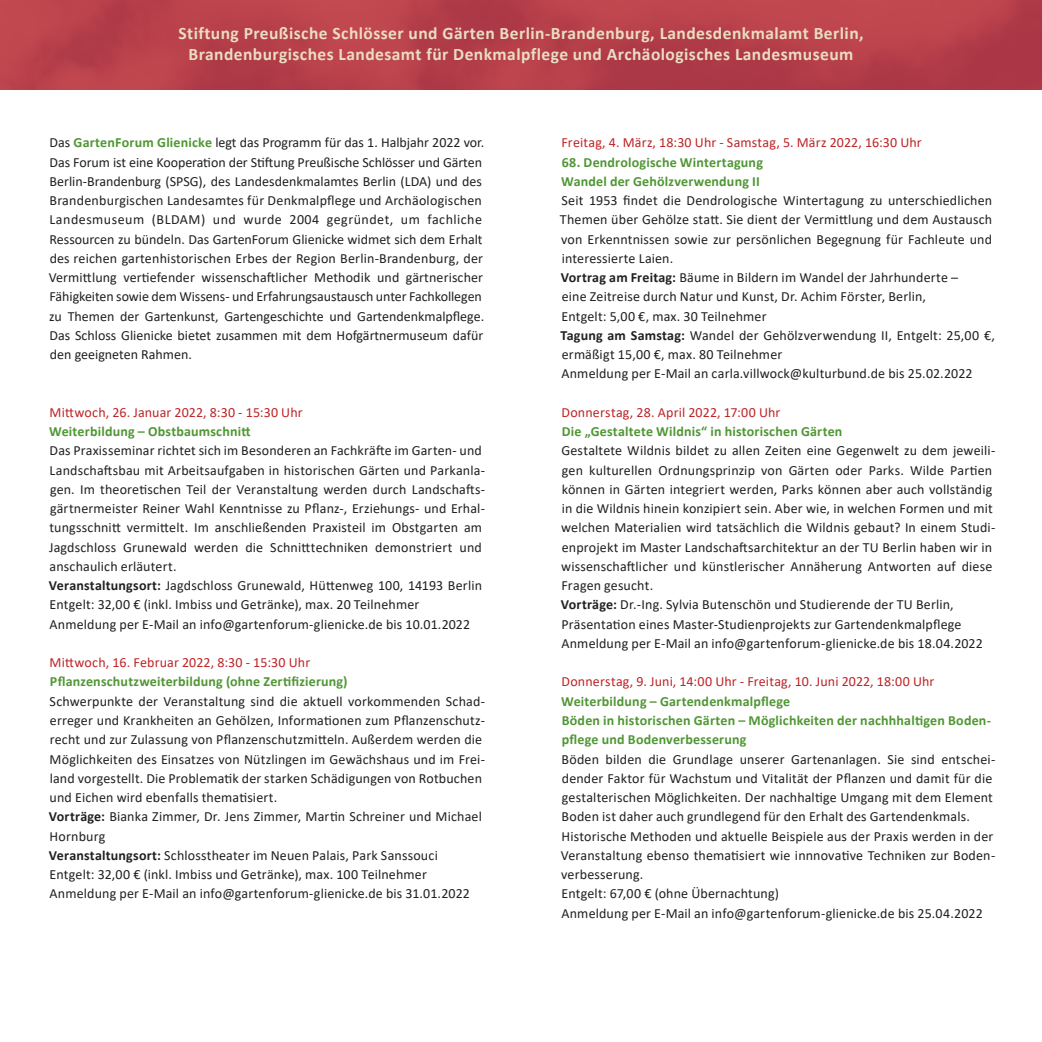
<style>
.page{position:relative;width:1042px;height:1042px;background:#fff}
.page>*{position:absolute;margin:0;border:0;box-sizing:border-box;transform-origin:0 0}
.t1{font:700 17.5px "Calibri";letter-spacing:.025em;color:#eaddc3}
.t2{font:14px/19.2px "Calibri";letter-spacing:.01em;color:#231f20}
.t3{font:700 14px/19.2px "Calibri";letter-spacing:.015em;color:#509634}
.t4{font:14px "Calibri";letter-spacing:.01em;color:#be2426}
.s1{font-weight:700;color:#509634}
.s2{font-weight:700}
</style>
<div class="page">
<div style="left:0;top:0;width:1042px;height:90px;background:#b7404b"></div>
<p class="t1" style="left:178px;top:21px;width:687px">Stiftung Preußische Schlösser und Gärten Berlin-Brandenburg, Landesdenkmalamt Berlin,</p>
<p class="t1" style="left:189px;top:42px;width:666px">Brandenburgisches Landesamt für Denkmalpflege und Archäologisches Landesmuseum</p>
<p class="t2" style="left:50px;top:133px;width:436px">Das <span class="s1">GartenForum Glienicke</span> legt das Programm für das 1. Halbjahr 2022 vor.<br>Das Forum ist eine Kooperation der Stiftung Preußische Schlösser und Gärten Berlin-Brandenburg (SPSG), des Landesdenkmalamtes Berlin (LDA) und des Brandenburgischen Landesamtes für Denkmalpflege und Archäologischen</p>
<p class="t2" style="left:49px;top:210px;width:437px">Landesmuseum (BLDAM) und wurde 2004 gegründet, um fachliche Ressourcen zu bündeln. Das GartenForum Glienicke widmet sich dem Erhalt des reichen gartenhistorischen Erbes der Region Berlin-Brandenburg, der Vermittlung vertiefender wissenschaftlicher Methodik und gärtnerischer Fähigkeiten sowie dem Wissens- und Erfahrungsaustausch unter Fachkollegen zu Themen der Gartenkunst, Gartengeschichte und Gartendenkmalpflege.<br>Das Schloss Glienicke bietet zusammen mit dem Hofgärtnermuseum dafür den geeigneten Rahmen.</p>
<p class="t4" style="left:50px;top:402px;width:255px">Mittwoch, 26. Januar 2022, 8:30 - 15:30 Uhr</p>
<p class="t3" style="left:49px;top:422px;width:203px">Weiterbildung – Obstbaumschnitt</p>
<p class="t2" style="left:49px;top:441px;width:437px">Das Praxisseminar richtet sich im Besonderen an Fachkräfte im Garten- und Landschaftsbau mit Arbeitsaufgaben in historischen Gärten und Parkanla&shy;gen. Im theoretischen Teil der Veranstaltung werden durch Landschafts&shy;gärtnermeister Reiner Wahl Kenntnisse zu Pflanz-, Erziehungs- und Erhal&shy;tungsschnitt vermittelt. Im anschließenden Praxisteil im Obstgarten am Jagdschloss Grunewald werden die Schnitttechniken demonstriert und anschaulich erläutert.</p>
<p class="t2" style="left:49px;top:575px;width:435px"><span class="s2">Veranstaltungsort:</span> Jagdschloss Grunewald, Hüttenweg 100, 14193 Berlin<br>Entgelt: 32,00 € (inkl. Imbiss und Getränke), max. 20 Teilnehmer</p>
<p class="t2" style="left:50px;top:614px;width:422px">Anmeldung per E-Mail an info@gartenforum-glienicke.de bis 10.01.2022</p>
<p class="t4" style="left:50px;top:653px;width:262px">Mittwoch, 16. Februar 2022, 8:30 - 15:30 Uhr</p>
<p class="t3" style="left:50px;top:672px;width:299px">Pflanzenschutzweiterbildung (ohne Zertifizierung)</p>
<p class="t2" style="left:50px;top:691px;width:437px">Schwerpunkte der Veranstaltung sind die aktuell vorkommenden Schad&shy;erreger und Krankheiten an Gehölzen, Informationen zum Pflanzenschutz&shy;recht und zur Zulassung von Pflanzenschutzmitteln. Außerdem werden die Möglichkeiten des Einsatzes von Nützlingen im Gewächshaus und im Frei&shy;land vorgestellt. Die Problematik der starken Schädigungen von Rotbuchen und Eichen wird ebenfalls thematisiert.</p>
<p class="t2" style="left:49px;top:806px;width:434px"><span class="s2">Vorträge:</span> Bianka Zimmer, Dr. Jens Zimmer, Martin Schreiner und Michael<br>Hornburg</p>
<p class="t2" style="left:49px;top:845px;width:390px"><span class="s2">Veranstaltungsort:</span> Schlosstheater im Neuen Palais, Park Sanssouci</p>
<p class="t2" style="left:50px;top:864px;width:379px">Entgelt: 32,00 € (inkl. Imbiss und Getränke), max. 100 Teilnehmer</p>
<p class="t2" style="left:50px;top:883px;width:422px">Anmeldung per E-Mail an info@gartenforum-glienicke.de bis 31.01.2022</p>
<p class="t4" style="left:561px;top:133px;width:362px">Freitag, 4. März, 18:30 Uhr - Samstag, 5. März 2022, 16:30 Uhr</p>
<p class="t3" style="left:562px;top:152px;width:203px">68. Dendrologische Wintertagung</p>
<p class="t3" style="left:561px;top:171px;width:200px">Wandel der Gehölzverwendung II</p>
<p class="t2" style="left:560px;top:190px;width:434px;text-align:justify">Seit 1953 findet die Dendrologische Wintertagung zu unterschiedlichen Themen über Gehölze statt. Sie dient der Vermittlung und dem Austausch von Erkenntnissen sowie zur persönlichen Begegnung für Fachleute und interessierte Laien.</p>
<p class="t2" style="left:561px;top:267px;width:399px"><span class="s2">Vortrag am Freitag:</span> Bäume in Bildern im Wandel der Jahrhunderte –</p>
<p class="t2" style="left:562px;top:287px;width:366px">eine Zeitreise durch Natur und Kunst, Dr. Achim Förster, Berlin,</p>
<p class="t2" style="left:561px;top:306px;width:207px">Entgelt: 5,00 €, max. 30 Teilnehmer</p>
<p class="t2" style="left:560px;top:325px;width:436px"><span class="s2">Tagung am Samstag:</span> Wandel der Gehölzverwendung II, Entgelt: 25,00 €, ermäßigt 15,00 €, max. 80 Teilnehmer</p>
<p class="t2" style="left:561px;top:364px;width:413px">Anmeldung per E-Mail an carla.villwock@kulturbund.de bis 25.02.2022</p>
<p class="t4" style="left:561px;top:402px;width:220px">Donnerstag, 28. April 2022, 17:00 Uhr</p>
<p class="t3" style="left:562px;top:422px;width:282px">Die „Gestaltete Wildnis“ in historischen Gärten</p>
<p class="t2" style="left:561px;top:441px;width:435px">Gestaltete Wildnis bildet zu allen Zeiten eine Gegenwelt zu dem jeweili&shy;gen kulturellen Ordnungsprinzip von Gärten oder Parks. Wilde Partien können in Gärten integriert werden, Parks können aber auch vollständig in die Wildnis hinein konzipiert sein. Aber wie, in welchen Formen und mit welchen Materialien wird tatsächlich die Wildnis gebaut? In einem Studi&shy;enprojekt im Master Landschaftsarchitektur an der TU Berlin haben wir in wissenschaftlicher und künstlerischer Annäherung Antworten auf diese Fragen gesucht.</p>
<p class="t2" style="left:561px;top:595px;width:394px"><span class="s2">Vorträge:</span> Dr.-Ing. Sylvia Butenschön und Studierende der TU Berlin,</p>
<p class="t2" style="left:561px;top:614px;width:401px">Präsentation eines Master-Studienprojekts zur Gartendenkmalpflege</p>
<p class="t2" style="left:561px;top:633px;width:423px">Anmeldung per E-Mail an info@gartenforum-glienicke.de bis 18.04.2022</p>
<p class="t4" style="left:561px;top:672px;width:374px">Donnerstag, 9. Juni, 14:00 Uhr - Freitag, 10. Juni 2022, 18:00 Uhr</p>
<p class="t3" style="left:561px;top:691px;width:231px">Weiterbildung – Gartendenkmalpflege</p>
<p class="t3" style="left:562px;top:710px;width:431px">Böden in historischen Gärten – Möglichkeiten der nachhhaltigen Boden&shy;pflege und Bodenverbesserung</p>
<p class="t2" style="left:561px;top:749px;width:435px">Böden bilden die Grundlage unserer Gartenanlagen. Sie sind entschei&shy;dender Faktor für Wachstum und Vitalität der Pflanzen und damit für die gestalterischen Möglichkeiten. Der nachhaltige Umgang mit dem Element Boden ist daher auch grundlegend für den Erhalt des Gartendenkmals.</p>
<p class="t2" style="left:561px;top:826px;width:436px">Historische Methoden und aktuelle Beispiele aus der Praxis werden in der<br>Veranstaltung ebenso thematisiert wie innnovative Techniken zur Boden&shy;verbesserung.</p>
<p class="t2" style="left:561px;top:883px;width:219px">Entgelt: 67,00 € (ohne Übernachtung)</p>
<p class="t2" style="left:561px;top:903px;width:423px">Anmeldung per E-Mail an info@gartenforum-glienicke.de bis 25.04.2022</p>
</div>
